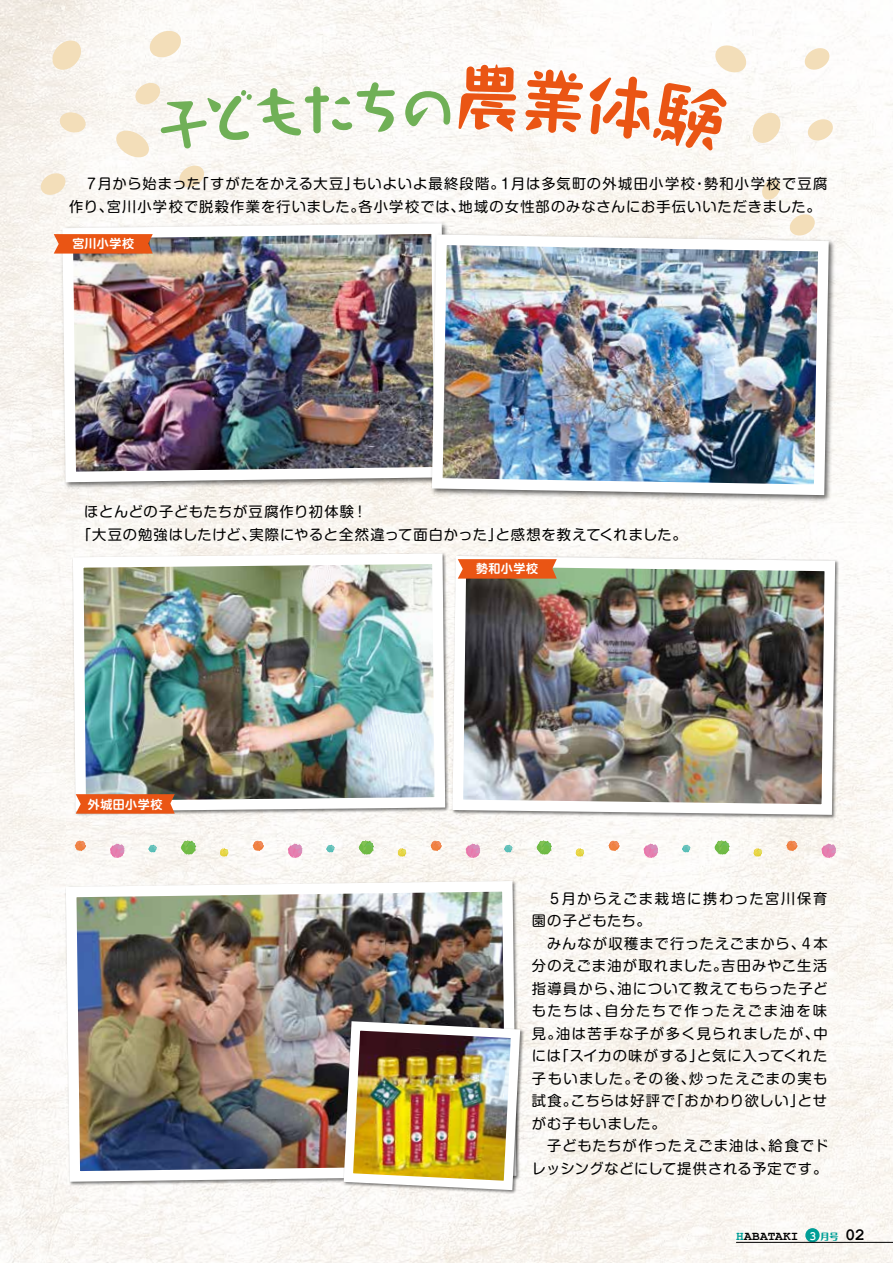
<style>
.page{position:relative;width:893px;height:1263px;background:#fff}
.page>*{position:absolute;margin:0;border:0;box-sizing:border-box;transform-origin:0 0}
.t1{font:700 49.95px "Takarhythm Min De";color:#70b057}
.t2{font:700 17.25px "Courier New";color:#000}
.t3{font:14.25px/22.5px "Shin M Go Pro";letter-spacing:.07em;color:#000}
.t4{font:14.25px "Shin M Go Pro";letter-spacing:.045em;color:#000}
.t5{font:14.25px "Shin M Go Pro";letter-spacing:.095em;color:#000}
.t6{font:14.25px/22.5px "Shin M Go Pro";letter-spacing:.115em;color:#000}
.t7{font:14.25px "Shin M Go Pro";letter-spacing:.105em;color:#000}
.t8{font:14.25px "Shin M Go Pro";letter-spacing:.05em;color:#000}
.t9{font:14.25px "Shin M Go Pro";letter-spacing:.035em;color:#000}
.t10{font:14.25px "Shin M Go Pro";letter-spacing:.03em;color:#000}
.t11{font:14.25px "Shin M Go Pro";letter-spacing:.09em;color:#000}
.t12{font:14.25px "Shin M Go Pro";letter-spacing:.04em;color:#000}
.t13{font:700 12.75px "Courier New";letter-spacing:.02em;color:#000}
.t14{font:700 12.75px "Courier New";color:#fff;scale:.9 1}
.t15{font:700 12px "Shin M Go Pro De";letter-spacing:.045em;color:#fff}
.t16{font:800 9px "Maru Fo Pro";color:#009e96}
.s1{color:#009e96}
</style>
<div class="page">
<img style="left:0;top:0;width:893px;height:1263px">
<img style="left:70px;top:524px;width:389px;height:24px">
<img style="left:68px;top:548px;width:363px;height:258px">
<img style="left:431px;top:544px;width:409px;height:262px">
<img style="left:447px;top:551px;width:393px;height:269px">
<img style="left:63px;top:806px;width:459px;height:428px">
<img style="left:61px;top:876px;width:461px;height:311px">
<img style="left:274px;top:1013px;width:252px;height:182px">
<img style="left:339px;top:1016px;width:186px;height:179px">
<img style="left:58px;top:197px;width:399px;height:303px">
<img style="left:57px;top:218px;width:341px;height:270px">
<img style="left:398px;top:217px;width:439px;height:296px">
<img style="left:427px;top:229px;width:407px;height:271px">
<svg style="left:806px;top:118px;width:28px;height:24px"></svg>
<svg style="left:788px;top:213px;width:28px;height:24px"></svg>
<svg style="left:148px;top:29px;width:35px;height:30px"></svg>
<svg style="left:59px;top:111px;width:28px;height:23px"></svg>
<svg style="left:51px;top:38px;width:32px;height:34px"></svg>
<svg style="left:761px;top:178px;width:20px;height:23px"></svg>
<svg style="left:39px;top:172px;width:28px;height:24px"></svg>
<svg style="left:803px;top:47px;width:28px;height:24px"></svg>
<svg style="left:76px;top:794px;width:99px;height:20px;background:#e85e22"></svg>
<svg style="left:458px;top:559px;width:99px;height:20px;background:#e75d20"></svg>
<svg style="left:54px;top:230px;width:99px;height:25px"></svg>
<svg style="left:326px;top:844px;width:9px;height:8px"></svg>
<svg style="left:359px;top:840px;width:15px;height:15px"></svg>
<svg style="left:398px;top:848px;width:9px;height:9px"></svg>
<svg style="left:430px;top:840px;width:12px;height:11px"></svg>
<svg style="left:466px;top:843px;width:15px;height:15px"></svg>
<svg style="left:504px;top:844px;width:9px;height:8px"></svg>
<svg style="left:536px;top:840px;width:16px;height:15px"></svg>
<svg style="left:576px;top:848px;width:8px;height:9px"></svg>
<svg style="left:608px;top:840px;width:12px;height:11px"></svg>
<svg style="left:643px;top:843px;width:15px;height:15px"></svg>
<svg style="left:682px;top:844px;width:8px;height:8px"></svg>
<svg style="left:714px;top:840px;width:16px;height:15px"></svg>
<svg style="left:754px;top:848px;width:8px;height:9px"></svg>
<svg style="left:786px;top:840px;width:11px;height:11px"></svg>
<svg style="left:821px;top:843px;width:15px;height:15px"></svg>
<svg style="left:75px;top:840px;width:11px;height:11px"></svg>
<svg style="left:110px;top:843px;width:15px;height:15px"></svg>
<svg style="left:148px;top:844px;width:9px;height:8px"></svg>
<svg style="left:181px;top:840px;width:15px;height:15px"></svg>
<svg style="left:220px;top:848px;width:9px;height:9px"></svg>
<svg style="left:253px;top:840px;width:11px;height:11px"></svg>
<svg style="left:288px;top:843px;width:15px;height:15px"></svg>
<div style="left:806px;top:1229px;width:13px;height:13px;background:#009e96;border-radius:50%"></div>
<div style="left:805px;top:1228px;width:15px;height:14px;border:2px solid #009e96;border-radius:50%"></div>
<hr style="left:736px;top:1242px;width:157px;height:1px;background:#000">
<svg style="left:114px;top:81px;width:282px;height:108px"></svg>
<div style="left:458px;top:63px;width:59px;height:69px;background:#fbf9f6"></div>
<svg style="left:524px;top:44px;width:258px;height:109px"></svg>
<h1 class="t1" style="left:403px;top:79px;width:52px">の</h1>
<p class="t4" style="left:195px;top:173px;width:165px">「すがたをかえる大豆」</p>
<p class="t3" style="left:352px;top:171px;width:344px">もいよいよ最終段階 １。月は多気町の外城田小学校</p>
<p class="t11" style="left:704px;top:173px;width:125px">勢和小学校で豆腐</p>
<p class="t9" style="left:69px;top:173px;width:133px">　７月から始まった</p>
<p class="t3" style="left:692px;top:171px;width:16px">・</p>
<p class="t3" style="left:107px;top:194px;width:259px">宮川小学校で脱穀作業を行いました。</p>
<p class="t3" style="left:359px;top:194px;width:108px">各小学校では、</p>
<p class="t3" style="left:458px;top:194px;width:364px">地域の女性部のみなさんにお手伝いいただきました。</p>
<p class="t3" style="left:69px;top:194px;width:46px">作り、</p>
<p class="t15" style="left:72px;top:234px;width:63px">宮川小学校</p>
<p class="t4" style="left:69px;top:500px;width:299px">　ほとんどの子どもたちが豆腐作り初体験!</p>
<p class="t3" style="left:249px;top:521px;width:254px">実際にやると全然違って面白かった」</p>
<p class="t4" style="left:69px;top:523px;width:188px">　「大豆の勉強はしたけど、</p>
<p class="t8" style="left:496px;top:523px;width:192px">と感想を教えてくれました。</p>
<p class="t15" style="left:476px;top:559px;width:63px">勢和小学校</p>
<p class="t15" style="left:88px;top:794px;width:76px">外城田小学校</p>
<p class="t7" style="left:532px;top:887px;width:297px">　５月からえごま栽培に携わった宮川保育</p>
<p class="t12" style="left:532px;top:909px;width:121px">園の子どもたち。</p>
<p class="t3" style="left:532px;top:930px;width:297px">　みんなが収穫まで行ったえごまから ４、本</p>
<p class="t3" style="left:721px;top:953px;width:107px">吉田みやこ生活</p>
<p class="t3" style="left:617px;top:953px;width:212px;text-indent:-86px">分のえごま油が取れました。<br>油について教えてもらった子ど</p>
<p class="t6" style="left:604px;top:975px;width:224px;text-indent:-73px">指導員から、<br>自分たちで作ったえごま油を味</p>
<p class="t3" style="left:532px;top:998px;width:79px">もたちは、</p>
<p class="t5" style="left:556px;top:1022px;width:265px">油は苦手な子が多く見られましたが、</p>
<p class="t3" style="left:813px;top:1020px;width:16px">中</p>
<p class="t3" style="left:532px;top:1020px;width:31px">見。</p>
<p class="t3" style="left:555px;top:1043px;width:150px">「スイカの味がする」</p>
<p class="t10" style="left:697px;top:1044px;width:132px">と気に入ってくれた</p>
<p class="t3" style="left:532px;top:1043px;width:31px">には</p>
<p class="t5" style="left:689px;top:1067px;width:140px">炒ったえごまの実も</p>
<p class="t3" style="left:633px;top:1065px;width:63px">その後、</p>
<p class="t3" style="left:532px;top:1065px;width:108px">子もいました。</p>
<p class="t3" style="left:532px;top:1088px;width:135px">試食。<br>がむ子もいました。</p>
<p class="t3" style="left:571px;top:1088px;width:106px">こちらは好評で</p>
<p class="t3" style="left:669px;top:1088px;width:136px">「おかわり欲しい」</p>
<p class="t3" style="left:798px;top:1088px;width:31px">とせ</p>
<p class="t3" style="left:532px;top:1133px;width:297px">　子どもたちが作ったえごま油は、<br>レッシングなどにして提供される予定です。</p>
<p class="t3" style="left:769px;top:1133px;width:61px">給食でド</p>
<p class="t13" style="left:736px;top:1228px;width:64px"><span class="s1">H</span>ABATAKI</p>
<p class="t14" style="left:809px;top:1228px;width:9px">3</p>
<p class="t16" style="left:820px;top:1230px;width:20px">月号</p>
<p class="t2" style="left:845px;top:1224px;width:22px">02</p>
</div>
